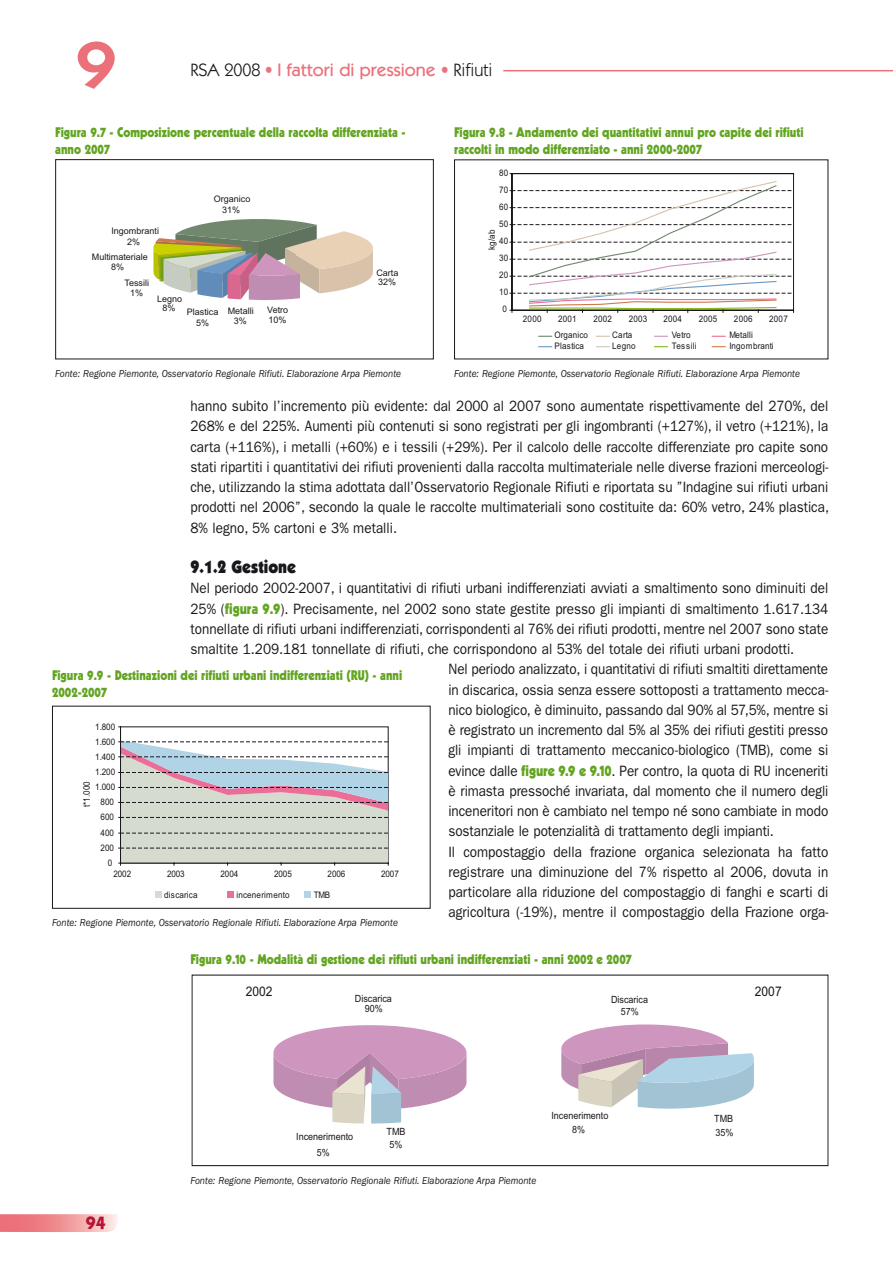
<style>
.page{position:relative;width:893px;height:1263px;background:#fff}
.page>*{position:absolute;margin:0;border:0;box-sizing:border-box;transform-origin:0 0}
.t1{font:600 66px "ITC Kabel Std";color:#eb707a;scale:1.1 1}
.t2{font:500 18px "ITC Kabel Std";color:#eb707a}
.t3{font:900 18px "ITC Kabel Std";color:#1a171c;scale:.9 1}
.t4{font:700 18px "ITC Kabel Std";color:#b61434}
.t5{font:15px/20.2px "ITC Franklin Gothic Std";color:#1a171c;text-align:justify;scale:.9 1}
.t6{font:900 13.5px/16.5px "Kabel LT Std";color:#63a522;scale:.9 1}
.t7{font:13.2px "Arial";color:#1a171c;scale:.91 1}
.t8{font:italic 10.5px "ITC Franklin Gothic Std";color:#1a171c;scale:.9 1}
.t9{font:9.9px/13.8px "Arial";color:#1a171c;text-align:center;scale:.91 1}
.t10{font:9px "Arial";color:#1a171c;scale:.9 1}
.t11{font:9px/9.6px "Arial";color:#1a171c;text-align:center}
.t12{font:9px "Arial";letter-spacing:.025em;color:#1a171c;scale:.9 1}
.s1{font-weight:400;color:#1a171c}
.s2{font-weight:400}
.s3{font-family:"Kabel LT Std";font-weight:900;color:#63a522}
</style>
<div class="page">
<svg style="left:0;top:1214px;width:118px;height:18px;background:#f19b9e"></svg>
<hr style="left:503px;top:70px;width:390px;height:1px;background:#eb707a">
<hr style="left:120px;top:727px;width:1px;height:136px;background:#1a171c">
<svg style="left:119px;top:740px;width:270px;height:125px;background:#cbcfce"></svg>
<div style="left:155px;top:891px;width:6px;height:7px;background:#d6dbcf"></div>
<div style="left:227px;top:891px;width:7px;height:7px;background:#eb6e99"></div>
<div style="left:305px;top:891px;width:6px;height:7px;background:#b0d4e6"></div>
<div style="left:52px;top:706px;width:379px;height:203px;border:1px solid #1a171c"></div>
<svg style="left:153px;top:219px;width:220px;height:81px"></svg>
<div style="left:55px;top:159px;width:379px;height:200px;border:1px solid #1a171c"></div>
<svg style="left:510px;top:173px;width:284px;height:140px"></svg>
<svg style="left:539px;top:336px;width:13px;height:1px"></svg>
<svg style="left:596px;top:336px;width:13px;height:1px"></svg>
<svg style="left:655px;top:336px;width:12px;height:1px"></svg>
<svg style="left:712px;top:336px;width:13px;height:1px"></svg>
<svg style="left:539px;top:346px;width:13px;height:1px"></svg>
<svg style="left:596px;top:346px;width:13px;height:1px"></svg>
<svg style="left:655px;top:346px;width:12px;height:1px"></svg>
<svg style="left:712px;top:346px;width:13px;height:1px"></svg>
<svg style="left:273px;top:1025px;width:193px;height:98px"></svg>
<svg style="left:561px;top:1024px;width:193px;height:85px"></svg>
<div style="left:192px;top:975px;width:636px;height:191px;border:1px solid #1a171c"></div>
<h1 class="t1" style="left:75px;top:26px;width:38px">9</h1>
<p class="t2" style="left:190px;top:59px;width:303px"><span class="s1">RSA 2008</span> <span class="s2">•</span> I fattori di pressione <span class="s2">•</span> <span class="s1">Rifiuti</span></p>
<p class="t6" style="left:55px;top:124px;width:391px">Figura 9.7 - Composizione percentuale della raccolta differenziata - anno 2007</p>
<p class="t6" style="left:454px;top:124px;width:390px">Figura 9.8 - Andamento dei quantitativi annui pro capite dei rifiuti raccolti in modo differenziato - anni 2000-2007</p>
<p class="t10" style="left:499px;top:168px;width:12px">80</p>
<p class="t10" style="left:499px;top:185px;width:12px">70</p>
<p class="t11" style="left:214px;top:193px;width:38px;line-height:11.1px">Organico<br>31%</p>
<p class="t10" style="left:499px;top:202px;width:12px">60</p>
<p class="t11" style="left:111px;top:225px;width:49px;line-height:11.6px">Ingombranti<br>2%</p>
<p class="t10" style="left:499px;top:219px;width:12px">50</p>
<p class="t10" style="left:487px;top:250px;width:24px;rotate:-90deg">kg/ab</p>
<p class="t10" style="left:499px;top:236px;width:12px">40</p>
<p class="t11" style="left:92px;top:252px;width:58px">Multimateriale<br>8%</p>
<p class="t11" style="left:125px;top:277px;width:26px;line-height:10.8px">Tessili<br>1%</p>
<p class="t11" style="left:157px;top:294px;width:27px">Legno<br>8%</p>
<p class="t11" style="left:187px;top:306px;width:33px;line-height:10.8px">Plastica<br>5%</p>
<p class="t11" style="left:228px;top:306px;width:28px">Metalli<br>3%</p>
<p class="t11" style="left:267px;top:305px;width:23px;text-align:left">Vetro<br>10%</p>
<p class="t11" style="left:376px;top:268px;width:24px;text-align:left">Carta<br>32%</p>
<p class="t10" style="left:499px;top:253px;width:12px">30</p>
<p class="t10" style="left:499px;top:270px;width:12px">20</p>
<p class="t10" style="left:499px;top:287px;width:12px">10</p>
<p class="t10" style="left:502px;top:304px;width:6px">0</p>
<p class="t10" style="left:523px;top:314px;width:22px">2000</p>
<p class="t10" style="left:558px;top:314px;width:22px">2001</p>
<p class="t10" style="left:593px;top:314px;width:22px">2002</p>
<p class="t10" style="left:629px;top:314px;width:22px">2003</p>
<p class="t10" style="left:663px;top:314px;width:22px">2004</p>
<p class="t10" style="left:699px;top:314px;width:22px">2005</p>
<p class="t10" style="left:734px;top:314px;width:22px">2006</p>
<p class="t10" style="left:769px;top:314px;width:22px">2007</p>
<p class="t12" style="left:555px;top:330px;width:39px">Organico</p>
<p class="t10" style="left:612px;top:330px;width:24px">Carta</p>
<p class="t10" style="left:672px;top:330px;width:22px">Vetro</p>
<p class="t12" style="left:729px;top:330px;width:27px">Metalli</p>
<p class="t12" style="left:555px;top:341px;width:34px">Plastica</p>
<p class="t10" style="left:612px;top:341px;width:27px">Legno</p>
<p class="t12" style="left:672px;top:341px;width:29px">Tessili</p>
<p class="t12" style="left:729px;top:341px;width:51px">Ingombranti</p>
<p class="t8" style="left:55px;top:368px;width:386px">Fonte: Regione Piemonte, Osservatorio Regionale Rifiuti. Elaborazione Arpa Piemonte</p>
<p class="t8" style="left:454px;top:368px;width:386px">Fonte: Regione Piemonte, Osservatorio Regionale Rifiuti. Elaborazione Arpa Piemonte</p>
<p class="t5" style="left:190px;top:396px;width:711px">hanno subito l’incremento più evidente: dal 2000 al 2007 sono aumentate rispettivamente del 270%, del 268% e del 225%. Aumenti più contenuti si sono registrati per gli ingombranti (+127%), il vetro (+121%), la carta (+116%), i metalli (+60%) e i tessili (+29%). Per il calcolo delle raccolte differenziate pro capite sono stati ripartiti i quantitativi dei rifiuti provenienti dalla raccolta multimateriale nelle diverse frazioni merceologi&shy;che, utilizzando la stima adottata dall’Osservatorio Regionale Rifiuti e riportata su ”Indagine sui rifiuti urbani prodotti nel 2006”, secondo la quale le raccolte multimateriali sono costituite da: 60% vetro, 24% plastica, 8% legno, 5% cartoni e 3% metalli.</p>
<p class="t3" style="left:190px;top:556px;width:119px">9.1.2 Gestione</p>
<p class="t5" style="left:190px;top:578px;width:710px">Nel periodo 2002-2007, i quantitativi di rifiuti urbani indifferenziati avviati a smaltimento sono diminuiti del</p>
<p class="t5" style="left:190px;top:598px;width:710px">25% (<span class="s3">figura 9.9</span>). Precisamente, nel 2002 sono state gestite presso gli impianti di smaltimento 1.617.134</p>
<p class="t5" style="left:190px;top:619px;width:710px">tonnellate di rifiuti urbani indifferenziati, corrispondenti al 76% dei rifiuti prodotti, mentre nel 2007 sono state</p>
<p class="t5" style="left:190px;top:639px;width:672px">smaltite 1.209.181 tonnellate di rifiuti, che corrispondono al 53% del totale dei rifiuti urbani prodotti.</p>
<p class="t5" style="left:448px;top:659px;width:424px">Nel periodo analizzato, i quantitativi di rifiuti smaltiti direttamente</p>
<p class="t5" style="left:448px;top:679px;width:424px">in discarica, ossia senza essere sottoposti a trattamento mecca-</p>
<p class="t5" style="left:448px;top:700px;width:424px">nico biologico, è diminuito, passando dal 90% al 57,5%, mentre si</p>
<p class="t5" style="left:448px;top:720px;width:423px">è registrato un incremento dal 5% al 35% dei rifiuti gestiti presso</p>
<p class="t5" style="left:448px;top:740px;width:424px">gli impianti di trattamento meccanico-biologico (TMB), come si</p>
<p class="t5" style="left:448px;top:760px;width:424px">evince dalle <span class="s3">figure 9.9 e 9.10</span>. Per contro, la quota di RU inceneriti</p>
<p class="t5" style="left:448px;top:781px;width:424px">è rimasta pressoché invariata, dal momento che il numero degli</p>
<p class="t5" style="left:448px;top:801px;width:424px">inceneritori non è cambiato nel tempo né sono cambiate in modo</p>
<p class="t5" style="left:448px;top:821px;width:363px">sostanziale le potenzialità di trattamento degli impianti.</p>
<p class="t5" style="left:448px;top:841px;width:424px">Il compostaggio della frazione organica selezionata ha fatto</p>
<p class="t5" style="left:448px;top:862px;width:424px">registrare una diminuzione del 7% rispetto al 2006, dovuta in</p>
<p class="t5" style="left:448px;top:882px;width:424px">particolare alla riduzione del compostaggio di fanghi e scarti di</p>
<p class="t5" style="left:448px;top:902px;width:424px">agricoltura (-19%), mentre il compostaggio della Frazione orga-</p>
<p class="t6" style="left:52px;top:667px;width:391px">Figura 9.9 - Destinazioni dei rifiuti urbani indifferenziati (RU) - anni<br>2002-2007</p>
<p class="t10" style="left:95px;top:721px;width:24px">1.800</p>
<p class="t10" style="left:95px;top:736px;width:24px">1.600</p>
<p class="t10" style="left:95px;top:751px;width:24px">1.400</p>
<p class="t10" style="left:95px;top:767px;width:24px">1.200</p>
<p class="t10" style="left:82px;top:807px;width:31px;rotate:-90deg">t*1.000</p>
<p class="t10" style="left:95px;top:782px;width:24px">1.000</p>
<p class="t10" style="left:101px;top:797px;width:16px">800</p>
<p class="t10" style="left:101px;top:812px;width:16px">600</p>
<p class="t10" style="left:101px;top:828px;width:16px">400</p>
<p class="t10" style="left:101px;top:843px;width:16px">200</p>
<p class="t10" style="left:108px;top:858px;width:7px">0</p>
<p class="t10" style="left:113px;top:868px;width:21px">2002</p>
<p class="t10" style="left:167px;top:868px;width:21px">2003</p>
<p class="t10" style="left:221px;top:868px;width:21px">2004</p>
<p class="t10" style="left:274px;top:868px;width:21px">2005</p>
<p class="t10" style="left:328px;top:868px;width:21px">2006</p>
<p class="t10" style="left:381px;top:868px;width:21px">2007</p>
<p class="t12" style="left:164px;top:890px;width:39px">discarica</p>
<p class="t12" style="left:236px;top:890px;width:60px">incenerimento</p>
<p class="t10" style="left:314px;top:890px;width:20px">TMB</p>
<p class="t8" style="left:52px;top:917px;width:386px">Fonte: Regione Piemonte, Osservatorio Regionale Rifiuti. Elaborazione Arpa Piemonte</p>
<p class="t4" style="left:86px;top:1212px;width:11px">94</p>
<p class="t6" style="left:190px;top:951px;width:492px">Figura 9.10 - Modalità di gestione dei rifiuti urbani indifferenziati - anni 2002 e 2007</p>
<p class="t7" style="left:246px;top:984px;width:31px">2002</p>
<p class="t9" style="left:355px;top:993px;width:42px;line-height:10.8px">Discarica<br>90%</p>
<p class="t9" style="left:611px;top:993px;width:42px">Discarica</p>
<p class="t9" style="left:621px;top:1005px;width:21px">57%</p>
<p class="t7" style="left:755px;top:983px;width:31px">2007</p>
<p class="t9" style="left:296px;top:1128px;width:64px;line-height:16.6px">Incenerimento<br>5%</p>
<p class="t9" style="left:387px;top:1126px;width:22px;line-height:12.5px;text-align:left">TMB<br>5%</p>
<p class="t8" style="left:190px;top:1175px;width:386px">Fonte: Regione Piemonte, Osservatorio Regionale Rifiuti. Elaborazione Arpa Piemonte</p>
<p class="t9" style="left:551px;top:1109px;width:64px">Incenerimento<br>8%</p>
<p class="t9" style="left:714px;top:1111px;width:23px;text-align:left">TMB<br>35%</p>
</div>
